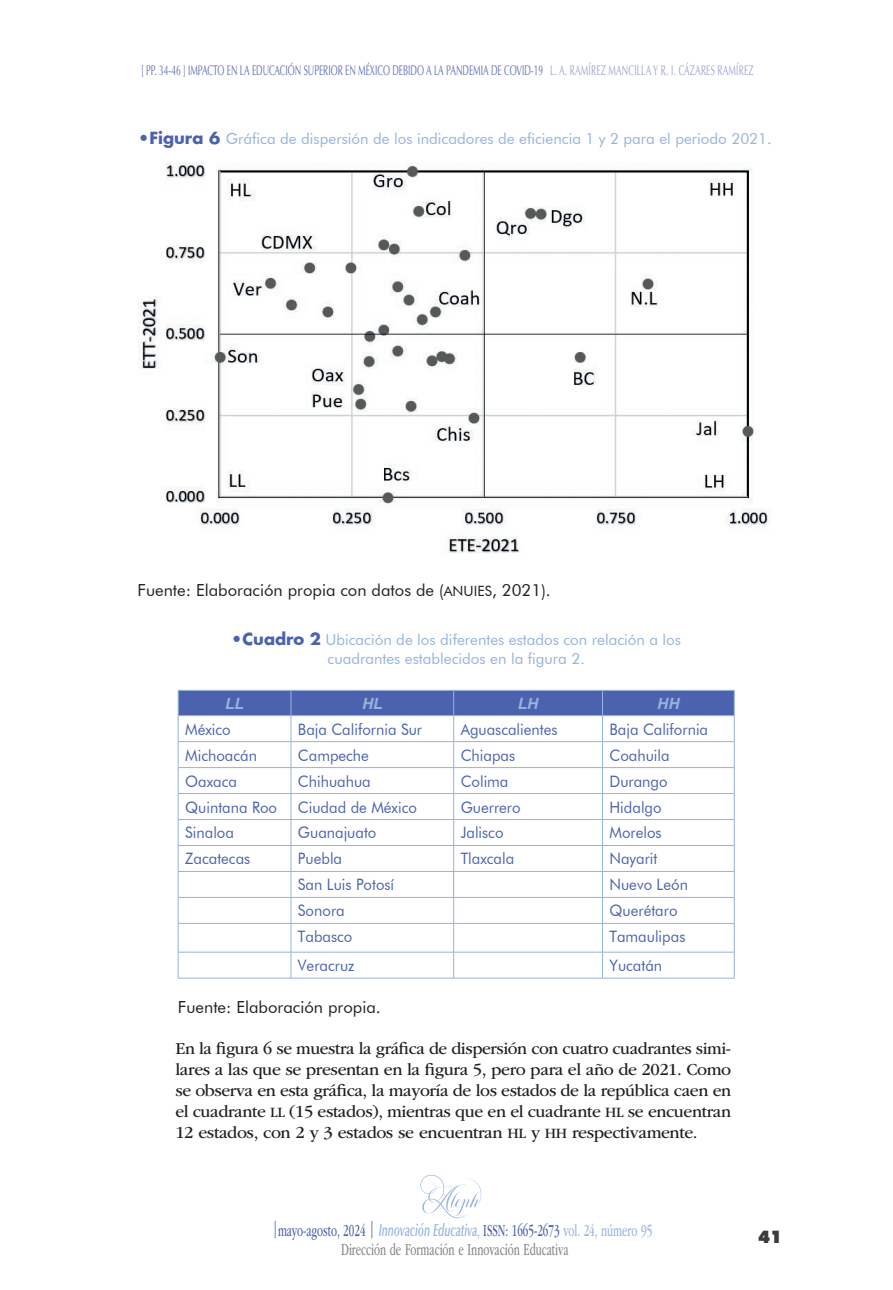
<style>
.page{position:relative;width:893px;height:1290px;background:#fff}
.page>*{position:absolute;margin:0;border:0;box-sizing:border-box;transform-origin:0 0}
.Mi_cuerpo_de_texto{font:17.5px/21px "ITC Garamond Std";letter-spacing:-.025em;color:#231f20;text-align:justify}
.t1{font:17.5px/19.2px "ITC Garamond Std";color:#888787;scale:.6 1}
.t2{font:900 17.5px "Futura BT";color:#3b3c3b}
.t3{font:16.62px "Futura BT";color:#231f20}
.t4{font:15.75px "Futura BT";color:#4b63ae;scale:.95 1}
.t5{font:italic 700 15.4px "Arial";color:#95b3dd}
.t6{font:15.22px "Futura BT";color:#95b3dd}
.t7{font:14px "Optima LT Std";color:#5c6db4;scale:.6 1}
.s1{color:#9ca1d0}
.s2{font-family:"Futura";font-weight:700;font-size:16.28px;color:#4b63ae}
.s3{font-family:"Futura BT Book SC850";font-size:14.17px}
.s4{font-family:"ITC Garamond Std Bk SC850";font-size:14.88px}
.s5{color:#4b63ae}
.s6{font-family:"Optima LT Std";font-weight:600;font-style:italic;color:#95b3dd}
.s7{color:#95b3dd}
</style>
<div class="page">
<svg style="left:420px;top:1175px;width:61px;height:43px"></svg>
<img style="left:139px;top:163px;width:631px;height:390px">
<hr style="left:178px;top:978px;width:113px;height:1px;background:#95b3dd">
<hr style="left:291px;top:978px;width:163px;height:1px;background:#95b3dd">
<hr style="left:454px;top:978px;width:148px;height:1px;background:#95b3dd">
<hr style="left:602px;top:978px;width:132px;height:1px;background:#95b3dd">
<svg style="left:178px;top:690px;width:557px;height:288px"></svg>
<p class="t7" style="left:141px;top:62px;width:1022px">[ PP. 34-46 ] IMPACTO EN LA EDUCACIÓN SUPERIOR EN MÉXICO DEBIDO A LA PANDEMIA DE COVID-19 <span class="s1">L. A. RAMÍREZ MANCILLA Y R. I. CÁZARES RAMÍREZ</span></p>
<p class="t6" style="left:138px;top:129px;width:635px"><span class="s2">•Figura 6</span> Gráfica de dispersión de los indicadores de eficiencia 1 y 2 para el periodo 2021.</p>
<p class="t3" style="left:138px;top:580px;width:415px">Fuente: Elaboración propia con datos de (<span class="s3">ANUIES</span>, 2021).</p>
<p class="t6" style="left:231px;top:630px;width:451px"><span class="s2">•Cuadro 2</span> Ubicación de los diferentes estados con relación a los</p>
<p class="t6" style="left:328px;top:649px;width:259px">cuadrantes establecidos en la figura 2.</p>
<p class="t5" style="left:225px;top:693px;width:20px">LL</p>
<p class="t5" style="left:362px;top:693px;width:22px">HL</p>
<p class="t5" style="left:518px;top:693px;width:22px">LH</p>
<p class="t5" style="left:657px;top:693px;width:24px">HH</p>
<p class="t4" style="left:185px;top:719px;width:49px">México</p>
<p class="t4" style="left:298px;top:719px;width:132px">Baja California Sur</p>
<p class="t4" style="left:461px;top:719px;width:103px">Aguascalientes</p>
<p class="t4" style="left:609px;top:719px;width:105px">Baja California</p>
<p class="t4" style="left:185px;top:745px;width:77px">Michoacán</p>
<p class="t4" style="left:298px;top:745px;width:76px">Campeche</p>
<p class="t4" style="left:461px;top:745px;width:59px">Chiapas</p>
<p class="t4" style="left:609px;top:745px;width:65px">Coahuila</p>
<p class="t4" style="left:185px;top:771px;width:56px">Oaxaca</p>
<p class="t4" style="left:298px;top:771px;width:78px">Chihuahua</p>
<p class="t4" style="left:461px;top:771px;width:52px">Colima</p>
<p class="t4" style="left:609px;top:771px;width:63px">Durango</p>
<p class="t4" style="left:185px;top:797px;width:98px">Quintana Roo</p>
<p class="t4" style="left:298px;top:797px;width:127px">Ciudad de México</p>
<p class="t4" style="left:461px;top:797px;width:65px">Guerrero</p>
<p class="t4" style="left:609px;top:797px;width:56px">Hidalgo</p>
<p class="t4" style="left:185px;top:823px;width:53px">Sinaloa</p>
<p class="t4" style="left:298px;top:823px;width:84px">Guanajuato</p>
<p class="t4" style="left:461px;top:823px;width:47px">Jalisco</p>
<p class="t4" style="left:609px;top:823px;width:56px">Morelos</p>
<p class="t4" style="left:185px;top:849px;width:70px">Zacatecas</p>
<p class="t4" style="left:298px;top:849px;width:48px">Puebla</p>
<p class="t4" style="left:461px;top:849px;width:58px">Tlaxcala</p>
<p class="t4" style="left:609px;top:849px;width:52px">Nayarit</p>
<p class="t4" style="left:298px;top:875px;width:103px">San Luis Potosí</p>
<p class="t4" style="left:609px;top:875px;width:84px">Nuevo León</p>
<p class="t4" style="left:298px;top:901px;width:51px">Sonora</p>
<p class="t4" style="left:609px;top:901px;width:73px">Querétaro</p>
<p class="t4" style="left:298px;top:927px;width:59px">Tabasco</p>
<p class="t4" style="left:609px;top:927px;width:81px">Tamaulipas</p>
<p class="t4" style="left:298px;top:956px;width:61px">Veracruz</p>
<p class="t4" style="left:609px;top:956px;width:57px">Yucatán</p>
<p class="t3" style="left:178px;top:996px;width:204px">Fuente: Elaboración propia.</p>
<p class="Mi_cuerpo_de_texto" style="left:175px;top:1038px;width:557px">En la figura 6 se muestra la gráfica de dispersión con cuatro cuadrantes simi&shy;lares a las que se presentan en la figura 5, pero para el año de 2021. Como se observa en esta gráfica, la mayoría de los estados de la república caen en el cuadrante <span class="s4">ll</span> (15 estados), mientras que en el cuadrante <span class="s4">hl</span> se encuentran 12 estados, con 2 y 3 estados se encuentran <span class="s4">hl</span> y <span class="s4">hh</span> respectivamente.</p>
<p class="t1" style="left:341px;top:1220px;width:520px;text-indent:-69px"><span class="s5">|mayo-agosto, 2024 |</span> <span class="s6">Innovación Educativa</span><span class="s7">,</span> <span class="s5">ISSN: 1665-2673</span> <span class="s7">vol. 24, número 95<br></span>Dirección de Formación e Innovación Educativa</p>
<p class="t2" style="left:758px;top:1226px;width:25px">41</p>
</div>
